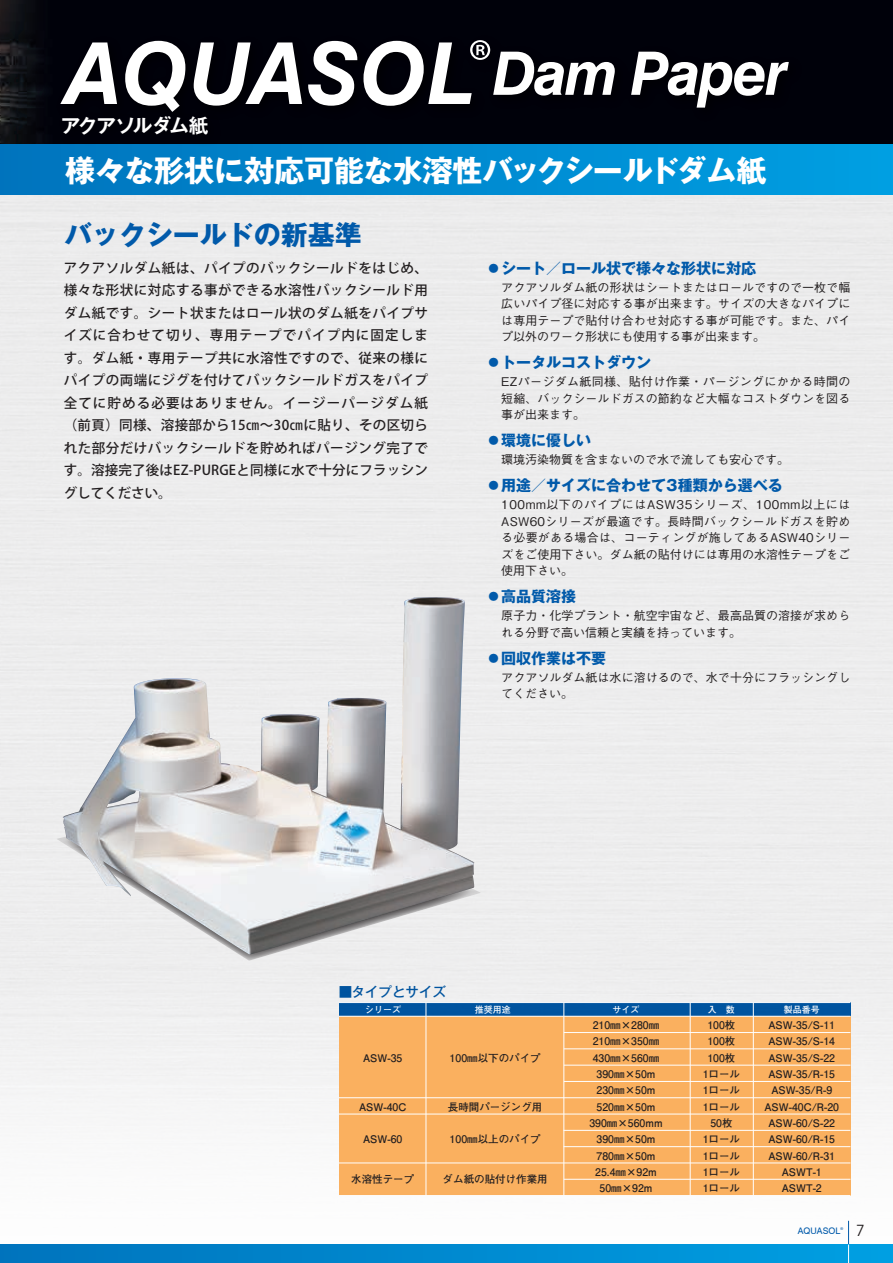
<style>
.page{position:relative;width:893px;height:1263px;background:#fff}
.page>*{position:absolute;margin:0;border:0;box-sizing:border-box;transform-origin:0 0}
.t1{font:italic 700 60px "Swiss 721 BT";letter-spacing:-.04em;color:#fff}
.t2{font:700 30px "Gothic MB101 Pro";color:#fff}
.t3{font:700 27px "Gothic MB101 Pro";color:#015aaa}
.t4{font:700 19.5px "Gothic MB101 Pro De";letter-spacing:-.05em;color:#fff}
.t5{font:700 15px "Gothic MB101 Pro";color:#015aaa}
.t6{font:500 13.5px/22.5px "Koz Go Pro";letter-spacing:.015em;color:#231f20;text-align:justify}
.t7{font:500 13.5px "Gothic MB101 Pro";color:#015aaa}
.t8{font:500 12px/16.5px "Gothic BBB Pro";letter-spacing:.005em;color:#231f20;text-align:justify}
.t9{font:700 10.5px/16.4px "Futo Go B101 Pro";color:#231f20;text-align:center}
.t10{font:700 9px "Futo Go B101 Pro";color:#fff}
.t11{font:9px "Swiss 721 BT";color:#015aaa}
.s1{font-size:85.5px}
.s2{font-family:"Koz Go Pro";font-weight:300;font-size:7.5px}
.s3{font-family:"Koz Go Pro";font-size:15px;color:#231f20}
</style>
<div class="page">
<img style="left:0;top:194px;width:893px;height:1050px">
<img style="left:0;top:0;width:893px;height:145px">
<div style="left:0;top:145px;width:893px;height:49px;background:linear-gradient(to right,#0074bd,#009fe2)"></div>
<hr style="left:848px;top:1221px;width:1px;height:42px;background:#015aaa">
<div style="left:0;top:1244px;width:893px;height:19px;background:linear-gradient(to right,#0074bd,#009fe2)"></div>
<svg style="left:848px;top:1244px;width:1px;height:19px"></svg>
<div style="left:52px;top:10px;width:754px;height:131px;background:#00010a"></div>
<img style="left:52px;top:107px;width:174px;height:47px">
<svg style="left:339px;top:1003px;width:511px;height:13px;background:#0658a2"></svg>
<svg style="left:426px;top:1003px;width:1px;height:13px"></svg>
<svg style="left:563px;top:1003px;width:1px;height:13px"></svg>
<div style="left:339px;top:1016px;width:225px;height:179px;background:#fab05f"></div>
<div style="left:564px;top:1016px;width:286px;height:16px;background:#fab05f"></div>
<div style="left:564px;top:1032px;width:286px;height:17px;background:#fab05f"></div>
<div style="left:564px;top:1049px;width:286px;height:16px;background:#fab05f"></div>
<div style="left:564px;top:1065px;width:286px;height:16px;background:#fab05f"></div>
<div style="left:564px;top:1082px;width:286px;height:16px;background:#fab05f"></div>
<div style="left:564px;top:1098px;width:286px;height:16px;background:#fab05f"></div>
<div style="left:564px;top:1114px;width:286px;height:17px;background:#fab05f"></div>
<div style="left:564px;top:1131px;width:286px;height:16px;background:#fab05f"></div>
<div style="left:564px;top:1147px;width:286px;height:16px;background:#fab05f"></div>
<div style="left:564px;top:1163px;width:286px;height:16px;background:#fab05f"></div>
<div style="left:564px;top:1179px;width:286px;height:16px;background:#fab05f"></div>
<hr style="left:339px;top:1016px;width:511px;height:1px;background:#fff">
<hr style="left:339px;top:1002px;width:511px;height:1px;background:#fff">
<hr style="left:564px;top:1032px;width:286px;height:1px;background:#fff">
<hr style="left:564px;top:1048px;width:286px;height:1px;background:#fff">
<hr style="left:564px;top:1065px;width:286px;height:1px;background:#fff">
<hr style="left:564px;top:1081px;width:286px;height:1px;background:#fff">
<hr style="left:339px;top:1097px;width:511px;height:1px;background:#fff">
<hr style="left:339px;top:1114px;width:511px;height:1px;background:#fff">
<hr style="left:563px;top:1130px;width:287px;height:1px;background:#fff">
<hr style="left:563px;top:1146px;width:287px;height:1px;background:#fff">
<hr style="left:339px;top:1162px;width:511px;height:1px;background:#fff">
<hr style="left:564px;top:1179px;width:286px;height:1px;background:#fff">
<hr style="left:339px;top:1195px;width:511px;height:1px;background:#fff">
<hr style="left:426px;top:1016px;width:1px;height:179px;background:#fff">
<hr style="left:563px;top:1016px;width:1px;height:179px;background:#fff">
<svg style="left:690px;top:1002px;width:1px;height:14px"></svg>
<svg style="left:753px;top:1003px;width:1px;height:13px"></svg>
<hr style="left:690px;top:1016px;width:1px;height:179px;background:#fff">
<hr style="left:753px;top:1016px;width:1px;height:179px;background:#fff">
<svg style="left:56px;top:787px;width:425px;height:174px;background:#d1d1d1"></svg>
<img style="left:252px;top:597px;width:178px;height:233px">
<h1 class="t1" style="left:66px;top:37px;width:723px"><span class="s1">AQUASOL</span><sup>®</sup>Dam Paper</h1>
<h3 class="t4" style="left:61px;top:109px;width:149px">アクアソルダム紙</h3>
<h2 class="t2" style="left:65px;top:145px;width:703px">様々な形状に対応可能な水溶性バックシールドダム紙</h2>
<h3 class="t3" style="left:65px;top:212px;width:299px">バックシールドの新基準</h3>
<p class="t6" style="left:64px;top:257px;width:366px">アクアソルダム紙は、パイプのバックシールドをはじめ、様々な形状に対応する事ができる水溶性バックシールド用ダム紙です。シート状またはロール状のダム紙をパイプサイズに合わせて切り、専用テープでパイプ内に固定します。ダム紙・専用テープ共に水溶性ですので、従来の様にパイプの両端にジグを付けてバックシールドガスをパイプ全てに貯める必要はありません。イージーパージダム紙（前頁）同様、溶接部から15㎝～30㎝に貼り、その区切られた部分だけバックシールドを貯めればパージング完了です。溶接完了後はEZ-PURGEと同様に水で十分にフラッシングしてください。</p>
<p class="t5" style="left:486px;top:256px;width:271px">●シート／ロール状で様々な形状に対応</p>
<p class="t8" style="left:501px;top:278px;width:351px">アクアソルダム紙の形状はシートまたはロールですので一枚で幅広いパイプ径に対応する事が出来ます。サイズの大きなパイプには専用テープで貼付け合わせ対応する事が可能です。また、パイプ以外のワーク形状にも使用する事が出来ます。</p>
<p class="t5" style="left:486px;top:350px;width:166px">●トータルコストダウン</p>
<p class="t8" style="left:501px;top:372px;width:351px">EZパージダム紙同様、貼付け作業・パージングにかかる時間の短縮、バックシールドガスの節約など大幅なコストダウンを図る事が出来ます。</p>
<p class="t5" style="left:486px;top:428px;width:106px">●環境に優しい</p>
<p class="t8" style="left:501px;top:450px;width:289px">環境汚染物質を含まないので水で流しても安心です。</p>
<p class="t5" style="left:486px;top:473px;width:298px">●用途／サイズに合わせて3種類から選べる</p>
<p class="t8" style="left:501px;top:495px;width:351px">100mm以下のパイプにはASW35シリーズ、100mm以上にはASW60シリーズが最適です。長時間バックシールドガスを貯める必要がある場合は、コーティングが施してあるASW40シリーズをご使用下さい。ダム紙の貼付けには専用の水溶性テープをご使用下さい。</p>
<p class="t5" style="left:486px;top:584px;width:91px">●高品質溶接</p>
<p class="t8" style="left:501px;top:606px;width:351px">原子力・化学プラント・航空宇宙など、最高品質の溶接が求められる分野で高い信頼と実績を持っています。</p>
<p class="t5" style="left:486px;top:646px;width:121px">●回収作業は不要</p>
<p class="t8" style="left:501px;top:668px;width:351px">アクアソルダム紙は水に溶けるので、水で十分にフラッシングしてください。</p>
<p class="t7" style="left:338px;top:981px;width:109px">■タイプとサイズ</p>
<p class="t10" style="left:365px;top:1002px;width:37px">シリーズ</p>
<p class="t10" style="left:475px;top:1002px;width:37px">推奨用途</p>
<p class="t10" style="left:612px;top:1002px;width:28px">サイズ</p>
<p class="t9" style="left:363px;top:1048px;width:41px">ASW-35</p>
<p class="t9" style="left:359px;top:1097px;width:49px">ASW-40C</p>
<p class="t9" style="left:363px;top:1130px;width:41px">ASW-60</p>
<p class="t9" style="left:351px;top:1170px;width:64px">水溶性テープ</p>
<p class="t9" style="left:450px;top:1048px;width:93px">100㎜以下のパイプ</p>
<p class="t9" style="left:448px;top:1097px;width:96px">長時間パージング用</p>
<p class="t9" style="left:450px;top:1130px;width:93px">100㎜以上のパイプ</p>
<p class="t9" style="left:443px;top:1170px;width:106px">ダム紙の貼付け作業用</p>
<p class="t9" style="left:589px;top:1016px;width:75px">210㎜×280㎜<br>210㎜×350㎜<br>430㎜×560㎜<br>390㎜×50m<br>230㎜×50m<br>520㎜×50m<br>390㎜×560mm<br>390㎜×50m<br>780㎜×50m<br>25.4㎜×92m<br>50㎜×92m</p>
<p class="t10" style="left:708px;top:1002px;width:28px">入　数</p>
<p class="t9" style="left:703px;top:1016px;width:39px">100枚<br>100枚<br>100枚<br>1ロール<br>1ロール<br>1ロール<br>50枚<br>1ロール<br>1ロール<br>1ロール<br>1ロール</p>
<p class="t10" style="left:784px;top:1002px;width:37px">製品番号</p>
<p class="t9" style="left:764px;top:1016px;width:76px">ASW-35/S-11<br>ASW-35/S-14<br>ASW-35/S-22<br>ASW-35/R-15<br>ASW-35/R-9<br>ASW-40C/R-20<br>ASW-60/S-22<br>ASW-60/R-15<br>ASW-60/R-31<br>ASWT-1<br>ASWT-2</p>
<p class="t11" style="left:798px;top:1225px;width:68px">AQUASOL<span class="s2">®</span> <span class="s3">7</span></p>
</div>
